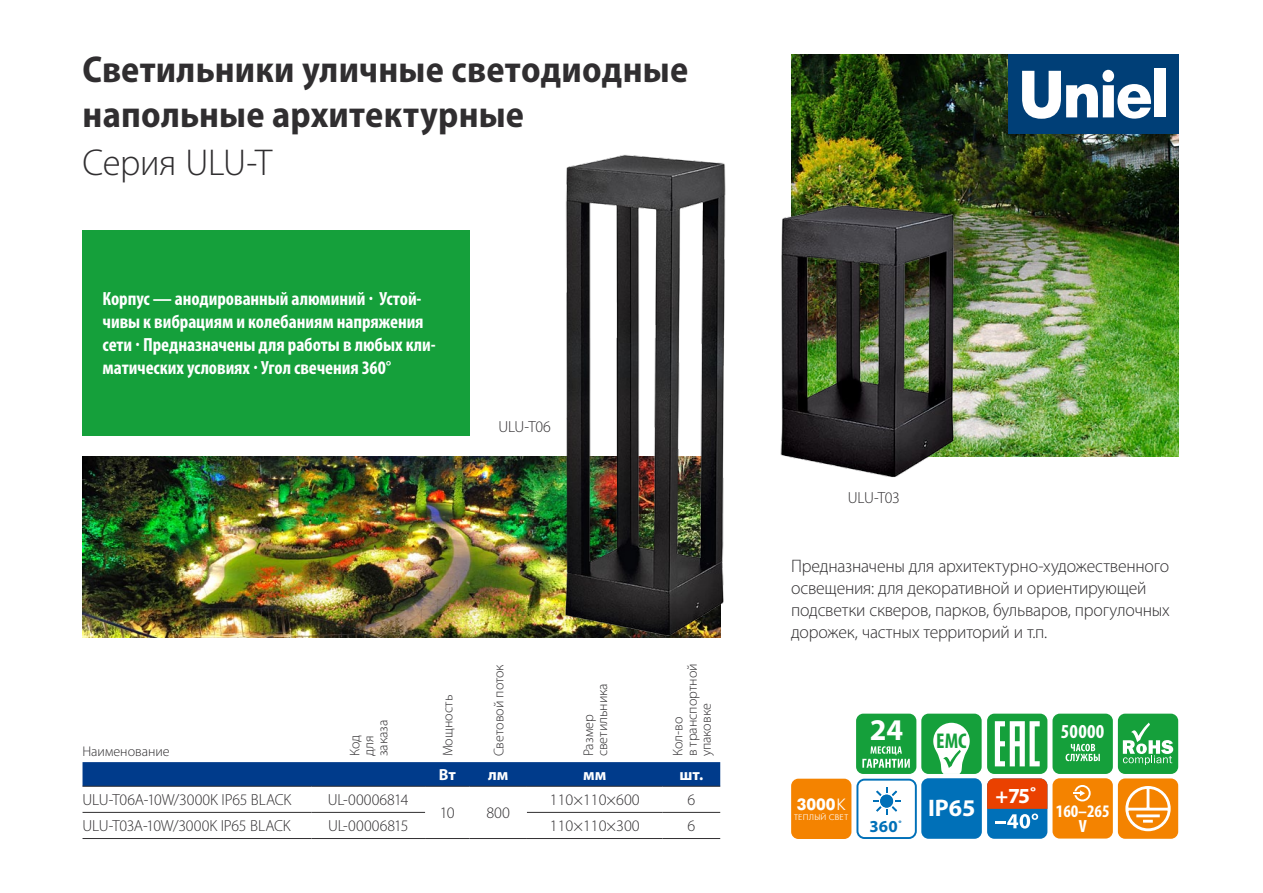
<style>
.page{position:relative;width:1263px;height:893px;background:#fff}
.page>*{position:absolute;margin:0;border:0;box-sizing:border-box;transform-origin:0 0}
.t1{font:700 semi-condensed 37.5px/45px "Myriad Pro";letter-spacing:.005em;color:#302e30}
.t2{font:300 37.5px "Myriad Pro";letter-spacing:-.01em;color:#302e30}
.t3{font:700 30.15px "Myriad Pro";color:#fff}
.t4{font:700 24px "Myriad Pro";color:#fff}
.t5{font:700 21.6px "Myriad Pro";color:#fff}
.t6{font:700 condensed 21.3px "Myriad Pro";color:#15a03b}
.t7{font:700 condensed 19.8px "Myriad Pro";letter-spacing:.01em;color:#fff}
.t8{font:700 condensed 19.05px/23px "Myriad Pro";letter-spacing:-.005em;color:#fff}
.t9{font:300 18.15px/21.8px "Myriad Pro";letter-spacing:-.015em;color:#302e30}
.t10{font:700 condensed 17.7px/14.7px "Myriad Pro";letter-spacing:-.005em;color:#fff;text-align:center}
.t11{font:700 16.8px "Myriad Pro";color:#0070b8}
.t12{font:700 16.35px "Futuris C";color:#fff}
.t13{font:300 16.05px "Myriad Pro";letter-spacing:-.01em;color:#302e30}
.t14{font:700 16.05px "Myriad Pro";letter-spacing:.005em;color:#fff}
.t15{font:300 14.1px/14.1px "Myriad Pro";color:#302e30}
.t16{font:8.1px "Futuris Light C";letter-spacing:.025em;color:#fff}
.s1{font-family:"Futuris Light C";font-weight:400}
</style>
<div class="page">
<svg style="left:83px;top:762px;width:637px;height:24px;background:#013b8a"></svg>
<hr style="left:83px;top:786px;width:228px;height:1px;background:#302e30">
<hr style="left:311px;top:786px;width:114px;height:1px;background:#302e30">
<hr style="left:425px;top:786px;width:45px;height:1px;background:#302e30">
<hr style="left:470px;top:786px;width:57px;height:1px;background:#302e30">
<hr style="left:527px;top:786px;width:136px;height:1px;background:#302e30">
<hr style="left:663px;top:786px;width:57px;height:1px;background:#302e30">
<hr style="left:83px;top:812px;width:228px;height:1px;background:#302e30">
<hr style="left:311px;top:812px;width:114px;height:1px;background:#302e30">
<hr style="left:527px;top:812px;width:136px;height:1px;background:#302e30">
<hr style="left:663px;top:812px;width:57px;height:1px;background:#302e30">
<hr style="left:83px;top:838px;width:228px;height:1px;background:#302e30">
<hr style="left:311px;top:838px;width:114px;height:1px;background:#302e30">
<hr style="left:425px;top:838px;width:45px;height:1px;background:#302e30">
<hr style="left:470px;top:838px;width:57px;height:1px;background:#302e30">
<hr style="left:527px;top:838px;width:136px;height:1px;background:#302e30">
<hr style="left:663px;top:838px;width:57px;height:1px;background:#302e30">
<div style="left:856px;top:779px;width:61px;height:60px;border:2px solid #0070b8;border-radius:7px"></div>
<svg style="left:873px;top:787px;width:28px;height:28px"></svg>
<img style="left:791px;top:55px;width:387px;height:402px">
<div style="left:921px;top:778px;width:61px;height:61px;background:#0070b8;border-radius:7px"></div>
<div style="left:1052px;top:778px;width:61px;height:61px;background:#f48300;border-radius:7px"></div>
<svg style="left:1073px;top:785px;width:18px;height:16px"></svg>
<div style="left:1118px;top:714px;width:60px;height:60px;background:#15a03b;border-radius:7px"></div>
<svg style="left:1123px;top:723px;width:50px;height:42px"></svg>
<div style="left:987px;top:714px;width:60px;height:60px;background:#15a03b;border-radius:7px"></div>
<svg style="left:995px;top:721px;width:45px;height:45px"></svg>
<div style="left:1118px;top:778px;width:60px;height:61px;background:#f48300;border-radius:7px"></div>
<svg style="left:1125px;top:786px;width:46px;height:46px"></svg>
<div style="left:987px;top:778px;width:60px;height:61px;background:#0070b8;border-radius:7px"></div>
<svg style="left:987px;top:778px;width:60px;height:50px"></svg>
<div style="left:82px;top:230px;width:388px;height:205px;background:#15a03b"></div>
<div style="left:921px;top:714px;width:61px;height:60px;background:#15a03b;border-radius:7px"></div>
<svg style="left:933px;top:723px;width:37px;height:51px"></svg>
<div style="left:1052px;top:714px;width:61px;height:60px;background:#15a03b;border-radius:7px"></div>
<svg style="left:1065px;top:744px;width:35px;height:17px"></svg>
<div style="left:791px;top:779px;width:60px;height:60px;background:#f48300;border-radius:7px"></div>
<div style="left:856px;top:714px;width:60px;height:60px;background:#15a03b;border-radius:7px"></div>
<svg style="left:862px;top:746px;width:48px;height:22px"></svg>
<img style="left:83px;top:457px;width:445px;height:180px">
<img style="left:780px;top:198px;width:218px;height:280px">
<img style="left:528px;top:154px;width:198px;height:484px">
<div style="left:1009px;top:54px;width:170px;height:79px;background:#003f77"></div>
<svg style="left:1022px;top:70px;width:129px;height:49px"></svg>
<div style="left:1154px;top:68px;width:11px;height:49px;background:#fff"></div>
<h1 class="t1" style="left:83px;top:46px;width:607px">Светильники уличные светодиодные напольные архитектурные</h1>
<h1 class="t2" style="left:83px;top:142px;width:191px">Серия ULU-Т</h1>
<p class="t8" style="left:103px;top:287px;width:335px">Корпус — анодированный алюминий · Устой&shy;чивы к вибрациям и колебаниям напряжения сети · Предназначены для работы в любых кли&shy;матических условиях · Угол свечения 360°</p>
<p class="t13" style="left:498px;top:418px;width:54px">ULU-T06</p>
<p class="t15" style="left:83px;top:745px;width:89px">Наименование</p>
<p class="t15" style="left:348px;top:756px;width:38px;rotate:-90deg">Код для заказа</p>
<p class="t15" style="left:441px;top:756px;width:63px;rotate:-90deg">Мощность</p>
<p class="t15" style="left:492px;top:756px;width:94px;rotate:-90deg">Световой поток</p>
<p class="t15" style="left:581px;top:756px;width:75px;rotate:-90deg">Размер светильника</p>
<p class="t15" style="left:671px;top:756px;width:94px;rotate:-90deg">Кол-во<br>в транспортной упаковке</p>
<p class="t14" style="left:439px;top:764px;width:19px">Вт</p>
<p class="t14" style="left:488px;top:764px;width:22px">лм</p>
<p class="t14" style="left:583px;top:764px;width:25px">мм</p>
<p class="t14" style="left:679px;top:764px;width:25px">шт.</p>
<p class="t13" style="left:848px;top:488px;width:53px">ULU-T03</p>
<p class="t9" style="left:791px;top:556px;width:380px">Предназначены для архитектурно-художественного освещения: для декоративной и ориентирующей подсветки скверов, парков, бульваров, прогулочных дорожек, частных территорий и т.п.</p>
<h2 class="t3" style="left:870px;top:710px;width:35px">24</h2>
<p class="t6" style="left:936px;top:728px;width:32px">EMC</p>
<p class="t7" style="left:1061px;top:719px;width:45px">50000</p>
<p class="t13" style="left:83px;top:791px;width:210px">ULU-T06A-10W/3000K IP65 BLACK</p>
<p class="t13" style="left:328px;top:791px;width:82px">UL-00006814</p>
<p class="t13" style="left:550px;top:791px;width:91px">110×110×600</p>
<p class="t13" style="left:687px;top:791px;width:9px">6</p>
<p class="t12" style="left:797px;top:796px;width:50px">3000<span class="s1">К</span></p>
<p class="t16" style="left:794px;top:813px;width:56px">ТЕПЛЫЙ СВЕТ</p>
<p class="t13" style="left:440px;top:804px;width:16px">10</p>
<p class="t13" style="left:486px;top:804px;width:25px">800</p>
<p class="t13" style="left:83px;top:817px;width:210px">ULU-T03A-10W/3000K IP65 BLACK</p>
<p class="t13" style="left:328px;top:817px;width:82px">UL-00006815</p>
<p class="t13" style="left:550px;top:817px;width:91px">110×110×300</p>
<p class="t13" style="left:687px;top:817px;width:9px">6</p>
<p class="t11" style="left:869px;top:815px;width:34px">360<sup>˚</sup></p>
<p class="t5" style="left:995px;top:782px;width:43px">+75˚</p>
<h3 class="t4" style="left:928px;top:792px;width:49px">IP65</h3>
<p class="t10" style="left:1056px;top:804px;width:55px">160–265<br>V</p>
</div>
